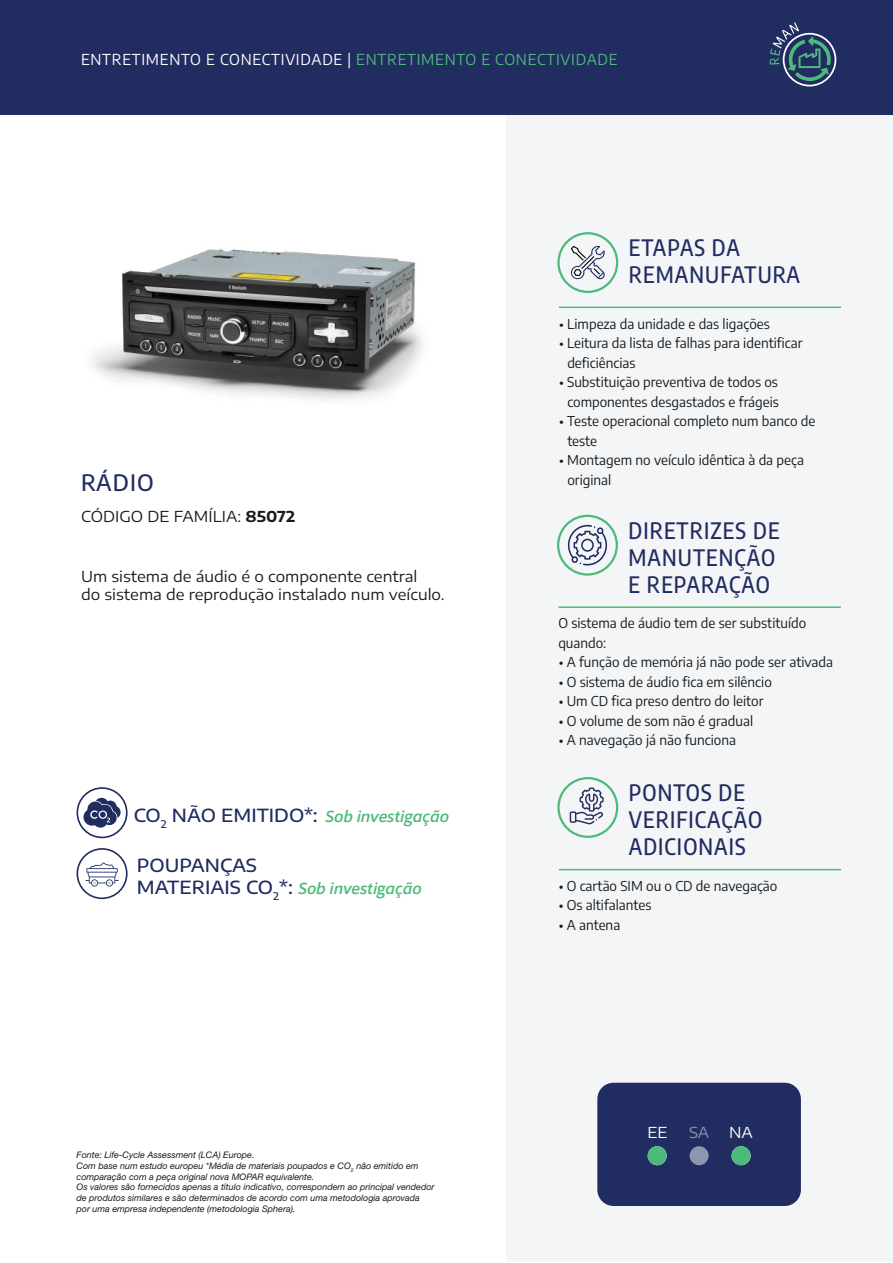
<style>
.page{position:relative;width:893px;height:1263px;background:#fff}
.page>*{position:absolute;margin:0;border:0;box-sizing:border-box;transform-origin:0 0}
.t1{font:500 22.5px/27px "Encode Sans Condensed";letter-spacing:.05em;color:#212c61}
.t2{font:500 22.5px "Encode Sans";letter-spacing:.05em;color:#212c61}
.t3{font:500 18px "Encode Sans Expanded";color:#212c61}
.t4{font:italic 500 16.5px "Foro Sans";color:#4dba7b}
.t5{font:15px/18px "Encode Sans Expanded";color:#171b1d}
.t6{font:15px "Encode Sans";letter-spacing:.05em;color:#fff}
.t7{font:15px "Encode Sans Expanded";color:#fff}
.t8{font:13.5px/19.5px "Encode Sans";color:#171b1d}
.t9{font:italic 9px/10.8px "Helvetica Neue LT Pro";color:#171b1d}
.s1{color:#4dba7b}
.s2{font-weight:700}
.s3{font-family:"Encode Sans Expanded";font-style:normal;font-size:18px;color:#212c61}
</style>
<div class="page">
<div style="left:506px;top:114px;width:386px;height:1148px;background:#f4f5f7"></div>
<div style="left:597px;top:1083px;width:204px;height:123px;background:#212c61;border-radius:16px"></div>
<svg style="left:77px;top:788px;width:50px;height:49px"></svg>
<div style="left:77px;top:787px;width:51px;height:51px;border:2px solid #212c61;border-radius:50%"></div>
<svg style="left:83px;top:798px;width:38px;height:30px"></svg>
<div style="left:77px;top:848px;width:51px;height:51px;border:2px solid #212c61;border-radius:50%"></div>
<svg style="left:85px;top:862px;width:34px;height:24px"></svg>
<div style="left:0;top:0;width:893px;height:115px;background:#212c61"></div>
<svg style="left:770px;top:22px;width:66px;height:64px"></svg>
<svg style="left:732px;top:1146px;width:19px;height:19px"></svg>
<div style="left:690px;top:1146px;width:19px;height:19px;background:#8f95af;border-radius:50%"></div>
<img style="left:92px;top:249px;width:331px;height:151px">
<svg style="left:571px;top:245px;width:34px;height:35px"></svg>
<div style="left:557px;top:232px;width:61px;height:61px;border:2px solid #4dba7b;border-radius:50%"></div>
<hr style="left:559px;top:307px;width:282px;height:1px;background:#4dba7b">
<div style="left:557px;top:515px;width:61px;height:61px;border:2px solid #4dba7b;border-radius:50%"></div>
<svg style="left:568px;top:525px;width:39px;height:40px"></svg>
<hr style="left:558px;top:606px;width:283px;height:2px;background:#4dba7b">
<div style="left:557px;top:777px;width:61px;height:61px;border:2px solid #4dba7b;border-radius:50%"></div>
<svg style="left:570px;top:787px;width:34px;height:37px"></svg>
<hr style="left:559px;top:869px;width:282px;height:1px;background:#4dba7b">
<div style="left:648px;top:1146px;width:19px;height:19px;background:#4dba7b;border-radius:50%"></div>
<div style="left:731px;top:1146px;width:19px;height:19px;background:#4dba7b;border-radius:50%"></div>
<p class="t6" style="left:81px;top:49px;width:538px">ENTRETIMENTO E CONECTIVIDADE | <span class="s1">ENTRETIMENTO E CONECTIVIDADE</span></p>
<h1 class="t2" style="left:81px;top:467px;width:74px">RÁDIO</h1>
<p class="t5" style="left:81px;top:506px;width:216px">CÓDIGO DE FAMÍLIA: <span class="s2">85072</span></p>
<p class="t5" style="left:81px;top:567px;width:365px">Um sistema de áudio é o componente central<br>do sistema de reprodução instalado num veículo.</p>
<p class="t4" style="left:134px;top:805px;width:317px"><span class="s3">CO</span><sub>2</sub> <span class="s3">NÃO EMITIDO*:</span> Sob investigação</p>
<h2 class="t3" style="left:137px;top:853px;width:122px">POUPANÇAS</h2>
<p class="t4" style="left:137px;top:877px;width:286px"><span class="s3">MATERIAIS CO</span><sub>2</sub><span class="s3">*:</span> Sob investigação</p>
<p class="t9" style="left:77px;top:1149px;width:360px">Fonte: Life-Cycle Assessment (LCA) Europe.<br>Com base num estudo europeu *Média de materiais poupados e CO<sub>2</sub> não emitido em comparação com a peça original nova MOPAR equivalente.<br>Os valores são fornecidos apenas a título indicativo, correspondem ao principal vendedor de produtos similares e são determinados de acordo com uma metodologia aprovada por uma empresa independente (metodologia Sphera).</p>
<h1 class="t1" style="left:629px;top:233px;width:173px">ETAPAS DA<br>REMANUFATURA</h1>
<p class="t8" style="left:559px;top:313px;width:212px">• Limpeza da unidade e das ligações</p>
<p class="t8" style="left:567px;top:333px;width:237px;text-indent:-8px">• Leitura da lista de falhas para identificar deficiências</p>
<p class="t8" style="left:559px;top:372px;width:221px;text-align:center">• Substituição preventiva de todos os componentes desgastados e frágeis</p>
<p class="t8" style="left:567px;top:411px;width:250px;text-indent:-8px">• Teste operacional completo num banco de teste</p>
<p class="t8" style="left:567px;top:450px;width:238px;text-indent:-8px">• Montagem no veículo idêntica à da peça original</p>
<h1 class="t1" style="left:628px;top:516px;width:152px">DIRETRIZES DE<br>MANUTENÇÃO<br>E REPARAÇÃO</h1>
<p class="t8" style="left:558px;top:613px;width:249px">O sistema de áudio tem de ser substituído quando:</p>
<p class="t8" style="left:559px;top:652px;width:276px">• A função de memória já não pode ser ativada</p>
<p class="t8" style="left:559px;top:672px;width:215px">• O sistema de áudio fica em silêncio</p>
<p class="t8" style="left:559px;top:691px;width:206px">• Um CD fica preso dentro do leitor</p>
<p class="t8" style="left:559px;top:711px;width:196px">• O volume de som não é gradual</p>
<p class="t8" style="left:559px;top:730px;width:179px">• A navegação já não funciona</p>
<h1 class="t1" style="left:629px;top:778px;width:135px">PONTOS DE<br>VERIFICAÇÃO<br>ADICIONAIS</h1>
<p class="t8" style="left:559px;top:875px;width:220px">• O cartão SIM ou o CD de navegação</p>
<p class="t8" style="left:559px;top:895px;width:94px">• Os altifalantes</p>
<p class="t8" style="left:559px;top:914px;width:63px">• A antena</p>
<p class="t7" style="left:647px;top:1122px;width:22px">EE</p>
<p class="t7" style="left:689px;top:1122px;width:22px">SA</p>
<p class="t7" style="left:729px;top:1122px;width:25px">NA</p>
</div>
